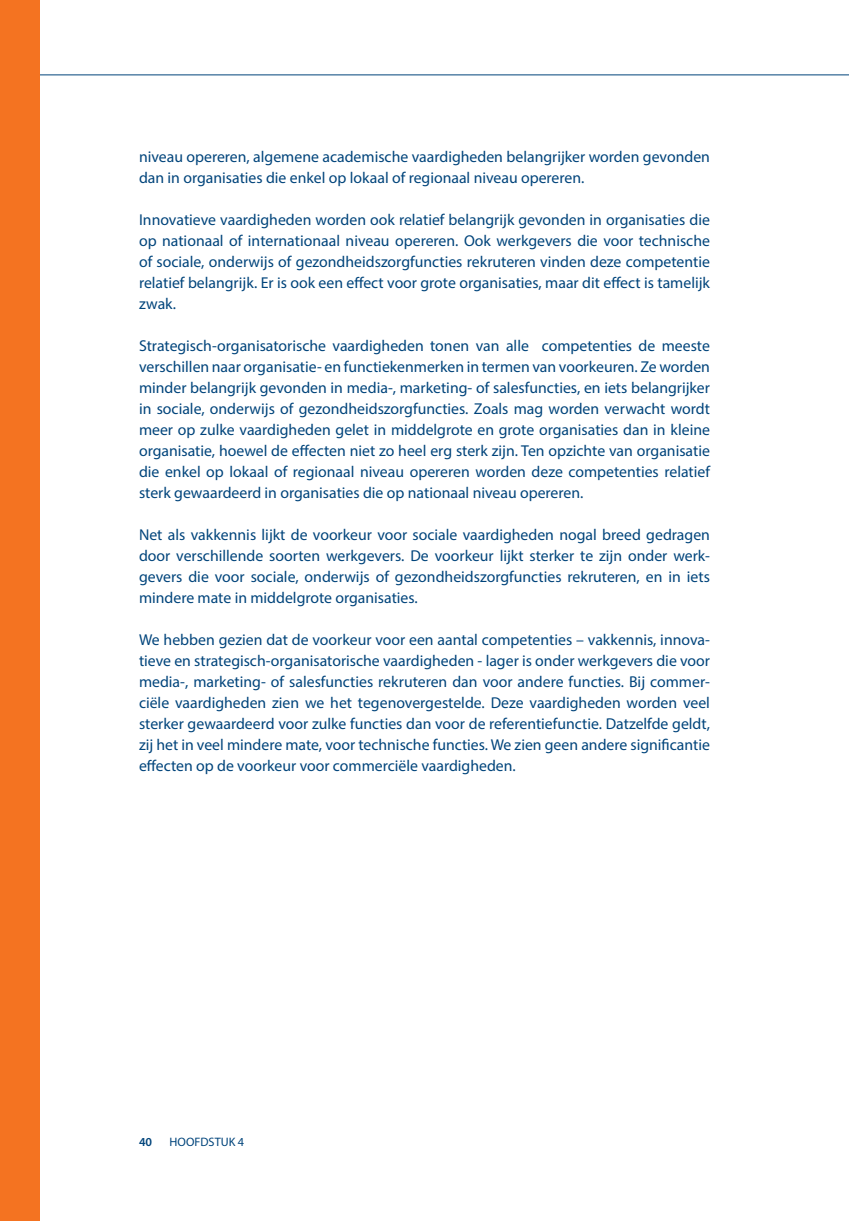
<style>
.page{position:relative;width:849px;height:1221px;background:#fff}
.page>*{position:absolute;margin:0;border:0;box-sizing:border-box;transform-origin:0 0}
.t1{font:15.75px/21px "Myriad Pro";color:#00447b;text-align:justify}
.t2{font:12.25px "Myriad Pro";color:#00447b}
.t3{font:600 12.25px "Myriad Pro";color:#00447b}
</style>
<div class="page">
<div style="left:0;top:0;width:40px;height:1220px;background:#f47321"></div>
<p class="t1" style="left:139px;top:146px;width:572px">niveau opereren, algemene academische vaardigheden belangrijker worden gevonden dan in organisaties die enkel op lokaal of regionaal niveau opereren.</p>
<p class="t1" style="left:139px;top:209px;width:572px">Innovatieve vaardigheden worden ook relatief belangrijk gevonden in organisaties die op nationaal of internationaal niveau opereren. Ook werkgevers die voor technische of sociale, onderwijs of gezondheidszorgfuncties rekruteren vinden deze competentie relatief belangrijk. Er is ook een effect voor grote organisaties, maar dit effect is tamelijk zwak.</p>
<p class="t1" style="left:139px;top:335px;width:572px">Strategisch-organisatorische vaardigheden tonen van alle competenties de meeste verschillen naar organisatie- en functiekenmerken in termen van voorkeuren. Ze worden minder belangrijk gevonden in media-, marketing- of salesfuncties, en iets belangrijker in sociale, onderwijs of gezondheidszorgfuncties. Zoals mag worden verwacht wordt meer op zulke vaardigheden gelet in middelgrote en grote organisaties dan in kleine organisatie, hoewel de effecten niet zo heel erg sterk zijn. Ten opzichte van organisatie die enkel op lokaal of regionaal niveau opereren worden deze competenties relatief sterk gewaardeerd in organisaties die op nationaal niveau opereren.</p>
<p class="t1" style="left:139px;top:524px;width:572px">Net als vakkennis lijkt de voorkeur voor sociale vaardigheden nogal breed gedragen door verschillende soorten werkgevers. De voorkeur lijkt sterker te zijn onder werk&shy;gevers die voor sociale, onderwijs of gezondheidszorgfuncties rekruteren, en in iets mindere mate in middelgrote organisaties.</p>
<p class="t1" style="left:139px;top:629px;width:572px">We hebben gezien dat de voorkeur voor een aantal competenties – vakkennis, innova&shy;tieve en strategisch-organisatorische vaardigheden - lager is onder werkgevers die voor media-, marketing- of salesfuncties rekruteren dan voor andere functies. Bij commer&shy;ciële vaardigheden zien we het tegenovergestelde. Deze vaardigheden worden veel sterker gewaardeerd voor zulke functies dan voor de referentiefunctie. Datzelfde geldt, zij het in veel mindere mate, voor technische functies. We zien geen andere significantie effecten op de voorkeur voor commerciële vaardigheden.</p>
<p class="t3" style="left:139px;top:1133px;width:15px">40</p>
<p class="t2" style="left:169px;top:1134px;width:76px">HOOFDSTUK 4</p>
</div>
